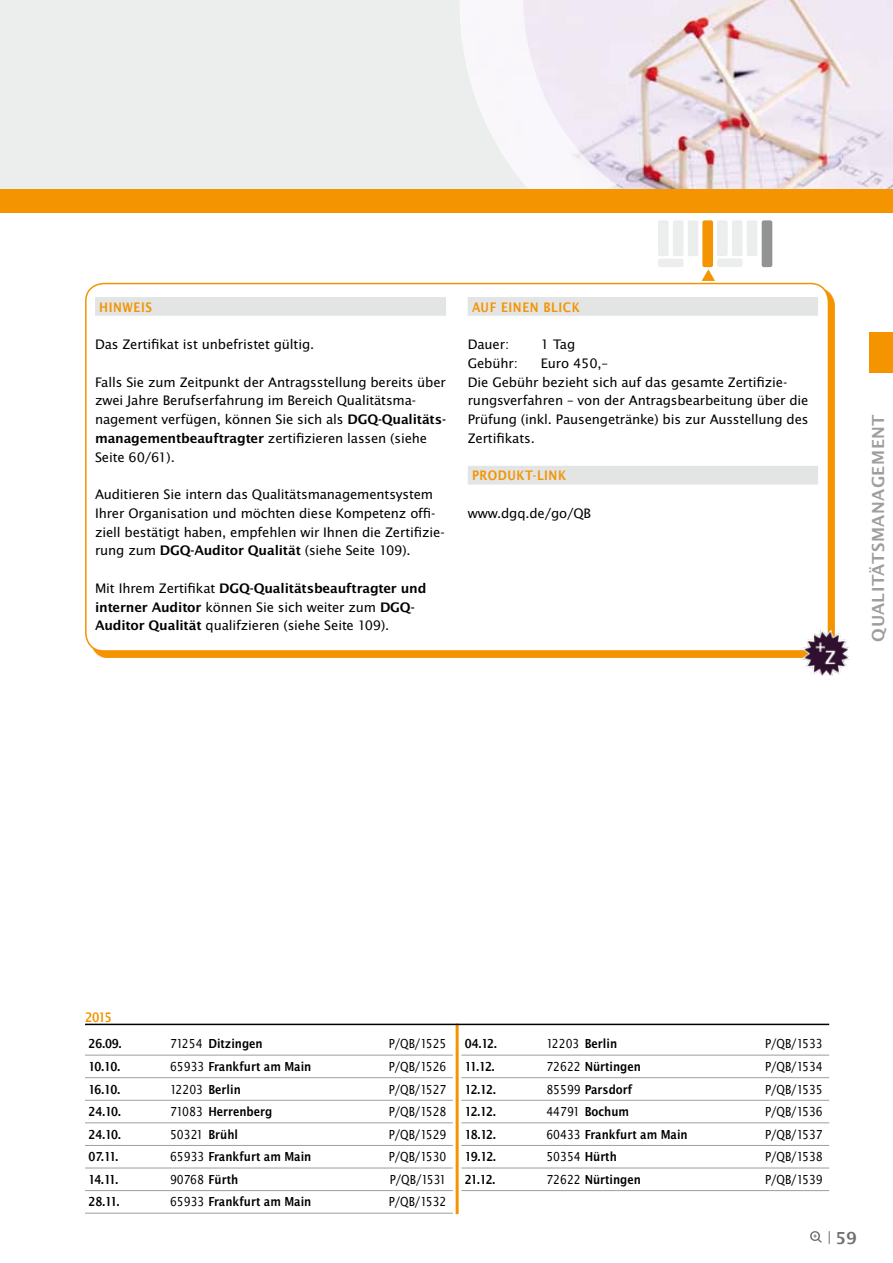
<style>
.page{position:relative;width:893px;height:1263px;background:#fff}
.page>*{position:absolute;margin:0;border:0;box-sizing:border-box;transform-origin:0 0}
.t1{font:600 18px "Lucida Sans EF";letter-spacing:.03em;color:#9c9e9f}
.t2{font:600 18px "Lucida Sans EF";color:#707172}
.t3{font:14.25px/18.8px "Lucida Sans EF";letter-spacing:-.01em;color:#000}
.t4{font:14.25px "Lucida Sans Nar EF Dem Bol";letter-spacing:.04em;color:#f39400}
.t5{font:13.5px "Lucida Sans Nar EF Dem Bol";color:#000}
.t6{font:13.5px "Lucida Sans Nar EF";color:#000}
.s1{font-weight:600}
.s2{font-family:"Lucida Sans Nar EF"}
.s3{font-family:"Lucida Sans Nar EF Dem Bol"}
</style>
<div class="page">
<svg style="left:810px;top:1231px;width:12px;height:11px"></svg>
<svg style="left:829px;top:1231px;width:1px;height:13px"></svg>
<div style="left:0;top:0;width:160px;height:191px;background:#eceded"></div>
<div style="left:85px;top:0;width:478px;height:191px;background:#eceded"></div>
<img style="left:647px;top:0;width:246px;height:189px">
<svg style="left:460px;top:0;width:187px;height:189px"></svg>
<div style="left:870px;top:332px;width:23px;height:41px;background:#f39400"></div>
<hr style="left:456px;top:1025px;width:3px;height:187px;background:#f39400">
<div style="left:0;top:189px;width:893px;height:24px;background:#f39400"></div>
<div style="left:91px;top:288px;width:744px;height:369px;background:#f39400"></div>
<div style="left:86px;top:284px;width:742px;height:367px;background:#fff;border-radius:18px"></div>
<div style="left:95px;top:297px;width:351px;height:19px;background:#e3e4e4"></div>
<div style="left:468px;top:297px;width:350px;height:19px;background:#e3e4e4"></div>
<div style="left:468px;top:466px;width:350px;height:19px;background:#e3e4e4"></div>
<div style="left:85px;top:283px;width:744px;height:369px;border:2px solid #f39400;border-radius:18px"></div>
<hr style="left:85px;top:1024px;width:744px;height:1px;background:#000">
<hr style="left:85px;top:1055px;width:368px;height:1px;background:#9c9e9f">
<hr style="left:85px;top:1077px;width:368px;height:1px;background:#9c9e9f">
<hr style="left:85px;top:1100px;width:368px;height:1px;background:#9c9e9f">
<hr style="left:85px;top:1122px;width:368px;height:1px;background:#9c9e9f">
<hr style="left:85px;top:1145px;width:368px;height:1px;background:#9c9e9f">
<hr style="left:85px;top:1167px;width:368px;height:1px;background:#9c9e9f">
<hr style="left:85px;top:1190px;width:368px;height:1px;background:#9c9e9f">
<hr style="left:85px;top:1213px;width:368px;height:1px;background:#9c9e9f">
<hr style="left:461px;top:1055px;width:368px;height:1px;background:#9c9e9f">
<hr style="left:461px;top:1077px;width:368px;height:1px;background:#9c9e9f">
<hr style="left:461px;top:1100px;width:368px;height:1px;background:#9c9e9f">
<hr style="left:461px;top:1122px;width:368px;height:1px;background:#9c9e9f">
<hr style="left:461px;top:1145px;width:368px;height:1px;background:#9c9e9f">
<hr style="left:461px;top:1167px;width:368px;height:1px;background:#9c9e9f">
<hr style="left:461px;top:1190px;width:368px;height:1px;background:#9c9e9f">
<img style="left:802px;top:630px;width:47px;height:45px">
<svg style="left:702px;top:269px;width:13px;height:12px"></svg>
<div style="left:658px;top:220px;width:11px;height:36px;background:#eceded;border-radius:2px"></div>
<div style="left:658px;top:259px;width:25px;height:8px;background:#eceded;border-radius:2px"></div>
<div style="left:673px;top:220px;width:10px;height:36px;background:#eceded;border-radius:2px"></div>
<div style="left:688px;top:220px;width:10px;height:36px;background:#eceded;border-radius:2px"></div>
<div style="left:702px;top:220px;width:11px;height:47px;background:#f39400;border-radius:2px"></div>
<div style="left:717px;top:220px;width:11px;height:36px;background:#eceded;border-radius:2px"></div>
<div style="left:717px;top:258px;width:26px;height:9px;background:#eceded;border-radius:2px"></div>
<div style="left:732px;top:220px;width:11px;height:36px;background:#eceded;border-radius:2px"></div>
<div style="left:747px;top:220px;width:10px;height:36px;background:#eceded;border-radius:2px"></div>
<div style="left:762px;top:220px;width:10px;height:47px;background:#929395;border-radius:2px"></div>
<p class="t4" style="left:99px;top:299px;width:53px">Hinweis</p>
<p class="t3" style="left:95px;top:335px;width:221px">Das Zertifikat ist unbefristet gültig.</p>
<p class="t3" style="left:95px;top:372px;width:353px">Falls Sie zum Zeitpunkt der Antragsstellung bereits über zwei Jahre Berufserfahrung im Bereich Qualitätsma&shy;nagement verfügen, können Sie sich als <span class="s1">DGQ-Qualitäts&shy;managementbeauftragter</span> zertifizieren lassen (siehe Seite 60/61).</p>
<p class="t3" style="left:95px;top:485px;width:351px">Auditieren Sie intern das Qualitätsmanagementsystem Ihrer Organisation und möchten diese Kompetenz offi&shy;ziell bestätigt haben, empfehlen wir Ihnen die Zertifizie&shy;rung zum <span class="s1">DGQ-Auditor Qualität</span> (siehe Seite 109).</p>
<p class="t3" style="left:95px;top:579px;width:333px">Mit Ihrem Zertifikat <span class="s1">DGQ-Qualitätsbeauftragter und interner Auditor</span> können Sie sich weiter zum <span class="s1">DGQ-<br>Auditor Qualität</span> qualifzieren (siehe Seite 109).</p>
<p class="t4" style="left:472px;top:299px;width:109px">Auf einen Blick</p>
<p class="t3" style="left:468px;top:335px;width:43px">Dauer:</p>
<p class="t3" style="left:541px;top:335px;width:36px">1 Tag</p>
<p class="t3" style="left:468px;top:354px;width:52px">Gebühr:</p>
<p class="t3" style="left:468px;top:354px;width:342px;text-indent:73px">Euro 450,–<br>Die Gebühr bezieht sich auf das gesamte Zertifizie&shy;rungsverfahren – von der Antragsbearbeitung über die Prüfung (inkl. Pausengetränke) bis zur Ausstellung des Zertifikats.</p>
<p class="t4" style="left:472px;top:468px;width:81px">PRODUKT-LINK</p>
<p class="t3" style="left:468px;top:504px;width:125px">www.dgq.de/go/QB</p>
<p class="t1" style="left:869px;top:642px;width:229px;rotate:-90deg">qualitätsmanagement</p>
<p class="t4" style="left:85px;top:1009px;width:28px">2015</p>
<p class="t5" style="left:88px;top:1037px;width:35px">26.09.</p>
<p class="t5" style="left:170px;top:1037px;width:94px"><span class="s2">71254</span> Ditzingen</p>
<p class="t6" style="left:389px;top:1037px;width:59px">P/QB/1525</p>
<p class="t5" style="left:88px;top:1059px;width:33px">10.10.</p>
<p class="t5" style="left:170px;top:1059px;width:143px"><span class="s2">65933</span> Frankfurt am Main</p>
<p class="t6" style="left:389px;top:1059px;width:59px">P/QB/1526</p>
<p class="t5" style="left:88px;top:1082px;width:33px">16.10.</p>
<p class="t5" style="left:170px;top:1082px;width:72px"><span class="s2">12203</span> Berlin</p>
<p class="t6" style="left:389px;top:1082px;width:59px">P/QB/1527</p>
<p class="t5" style="left:88px;top:1104px;width:34px">24.10.</p>
<p class="t5" style="left:170px;top:1104px;width:104px"><span class="s2">71083</span> Herrenberg</p>
<p class="t6" style="left:389px;top:1104px;width:59px">P/QB/1528</p>
<p class="t5" style="left:88px;top:1127px;width:34px">24.10.</p>
<p class="t6" style="left:170px;top:1127px;width:69px">50321 <span class="s3">Brühl</span></p>
<p class="t6" style="left:389px;top:1127px;width:59px">P/QB/1529</p>
<p class="t5" style="left:88px;top:1150px;width:31px">07.11.</p>
<p class="t5" style="left:170px;top:1150px;width:143px"><span class="s2">65933</span> Frankfurt am Main</p>
<p class="t6" style="left:389px;top:1150px;width:59px">P/QB/1530</p>
<p class="t5" style="left:88px;top:1172px;width:31px">14.11.</p>
<p class="t6" style="left:170px;top:1172px;width:70px">90768 <span class="s3">Fürth</span></p>
<p class="t6" style="left:390px;top:1172px;width:58px">P/QB/1531</p>
<p class="t5" style="left:88px;top:1195px;width:32px">28.11.</p>
<p class="t5" style="left:170px;top:1195px;width:143px"><span class="s2">65933</span> Frankfurt am Main</p>
<p class="t6" style="left:389px;top:1195px;width:59px">P/QB/1532</p>
<p class="t5" style="left:465px;top:1037px;width:34px">04.12.</p>
<p class="t5" style="left:546px;top:1037px;width:72px"><span class="s2">12203</span> Berlin</p>
<p class="t6" style="left:765px;top:1037px;width:59px">P/QB/1533</p>
<p class="t5" style="left:465px;top:1059px;width:31px">11.12.</p>
<p class="t5" style="left:546px;top:1059px;width:96px"><span class="s2">72622</span> Nürtingen</p>
<p class="t6" style="left:765px;top:1059px;width:59px">P/QB/1534</p>
<p class="t5" style="left:465px;top:1082px;width:33px">12.12.</p>
<p class="t5" style="left:546px;top:1082px;width:88px"><span class="s2">85599</span> Parsdorf</p>
<p class="t6" style="left:765px;top:1082px;width:59px">P/QB/1535</p>
<p class="t5" style="left:465px;top:1104px;width:33px">12.12.</p>
<p class="t5" style="left:546px;top:1104px;width:84px"><span class="s2">44791</span> Bochum</p>
<p class="t6" style="left:765px;top:1104px;width:59px">P/QB/1536</p>
<p class="t5" style="left:465px;top:1127px;width:33px">18.12.</p>
<p class="t5" style="left:546px;top:1127px;width:143px"><span class="s2">60433</span> Frankfurt am Main</p>
<p class="t6" style="left:765px;top:1127px;width:59px">P/QB/1537</p>
<p class="t5" style="left:465px;top:1150px;width:33px">19.12.</p>
<p class="t6" style="left:546px;top:1150px;width:72px">50354 <span class="s3">Hürth</span></p>
<p class="t6" style="left:765px;top:1150px;width:59px">P/QB/1538</p>
<p class="t5" style="left:465px;top:1172px;width:32px">21.12.</p>
<p class="t5" style="left:546px;top:1172px;width:96px"><span class="s2">72622</span> Nürtingen</p>
<p class="t6" style="left:765px;top:1172px;width:59px">P/QB/1539</p>
<p class="t2" style="left:836px;top:1228px;width:23px">59</p>
</div>
